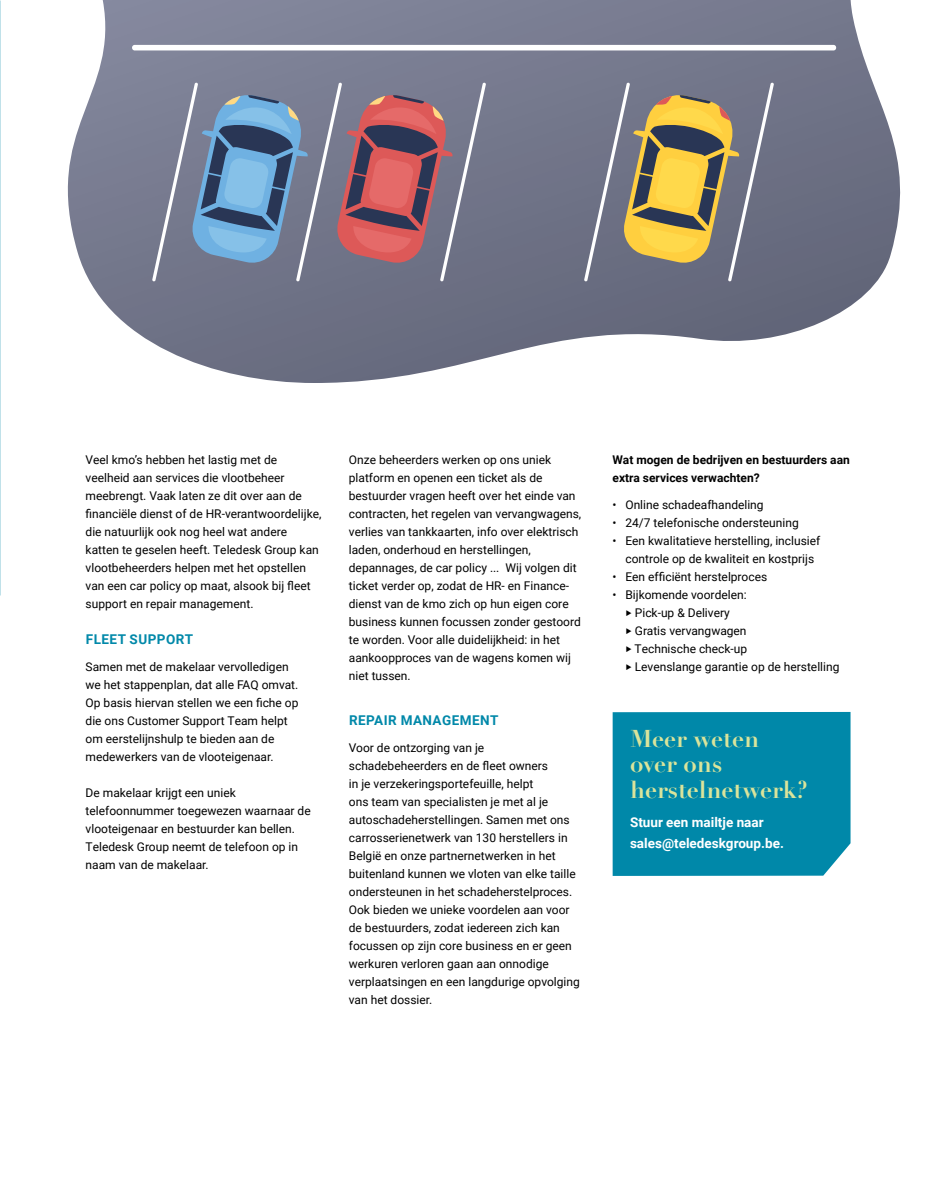
<style>
.page{position:relative;width:936px;height:1191px;background:#fff}
.page>*{position:absolute;margin:0;border:0;box-sizing:border-box;transform-origin:0 0}
.t1{font:700 24px/25.5px "Didot LT Pro";color:#dae49b}
.t2{font:700 13.5px/21px "Roboto";color:#fff}
.t3{font:700 13.5px "Roboto";letter-spacing:.035em;color:#0088a9}
.t4{font:12px/18px "Roboto";color:#000}
.t5{font:700 12px/18px "Roboto";color:#000}
</style>
<div class="page">
<img style="left:0;top:561px;width:1px;height:630px">
<div style="left:612px;top:712px;width:238px;height:164px;background:#0088a9"></div>
<svg style="left:67px;top:0;width:834px;height:383px"></svg>
<div style="left:132px;top:45px;width:704px;height:5px;background:#fff;border-radius:3px"></div>
<svg style="left:152px;top:83px;width:334px;height:198px;background:#7f798e"></svg>
<svg style="left:584px;top:83px;width:190px;height:198px;background:#908772"></svg>
<p class="t4" style="left:86px;top:450px;width:237px">Veel kmo’s hebben het lastig met de veelheid aan services die vlootbeheer meebrengt. Vaak laten ze dit over aan de financiële dienst of de HR-verantwoordelijke, die natuurlijk ook nog heel wat andere katten te geselen heeft. Teledesk Group kan vlootbeheerders helpen met het opstellen van een car policy op maat, alsook bij fleet support en repair management.</p>
<p class="t3" style="left:86px;top:629px;width:109px">FLEET SUPPORT</p>
<p class="t4" style="left:86px;top:657px;width:214px">Samen met de makelaar vervolledigen we het stappenplan, dat alle FAQ omvat.<br>Op basis hiervan stellen we een fiche op die ons Customer Support Team helpt om eerstelijnshulp te bieden aan de medewerkers van de vlooteigenaar.</p>
<p class="t4" style="left:86px;top:783px;width:227px">De makelaar krijgt een uniek telefoonnummer toegewezen waarnaar de vlooteigenaar en bestuurder kan bellen.<br>Teledesk Group neemt de telefoon op in naam van de makelaar.</p>
<p class="t4" style="left:349px;top:450px;width:234px">Onze beheerders werken op ons uniek platform en openen een ticket als de bestuurder vragen heeft over het einde van contracten, het regelen van vervangwagens, verlies van tankkaarten, info over elektrisch laden, onderhoud en herstellingen, depannages, de car policy ... Wij volgen dit ticket verder op, zodat de HR- en Finance&shy;dienst van de kmo zich op hun eigen core business kunnen focussen zonder gestoord te worden. Voor alle duidelijkheid: in het aankoopproces van de wagens komen wij niet tussen.</p>
<p class="t3" style="left:349px;top:710px;width:151px">REPAIR MANAGEMENT</p>
<p class="t4" style="left:349px;top:738px;width:232px">Voor de ontzorging van je schadebeheerders en de fleet owners<br>in je verzekeringsportefeuille, helpt<br>ons team van specialisten je met al je autoschadeherstellingen. Samen met ons carrosserienetwerk van 130 herstellers in België en onze partnernetwerken in het buitenland kunnen we vloten van elke taille ondersteunen in het schadeherstelproces.<br>Ook bieden we unieke voordelen aan voor de bestuurders, zodat iedereen zich kan focussen op zijn core business en er geen werkuren verloren gaan aan onnodige verplaatsingen en een langdurige opvolging van het dossier.</p>
<p class="t5" style="left:612px;top:450px;width:239px">Wat mogen de bedrijven en bestuurders aan extra services verwachten?</p>
<p class="t4" style="left:612px;top:495px;width:152px">• Online schadeafhandeling</p>
<p class="t4" style="left:612px;top:513px;width:188px">• 24/7 telefonische ondersteuning</p>
<p class="t4" style="left:612px;top:531px;width:209px;text-align:center">• Een kwalitatieve herstelling, inclusief controle op de kwaliteit en kostprijs</p>
<p class="t4" style="left:612px;top:567px;width:156px">• Een efficiënt herstelproces</p>
<p class="t4" style="left:625px;top:585px;width:215px;text-indent:-13px">• Bijkomende voordelen:<br>‣ Pick-up &amp; Delivery<br>‣ Gratis vervangwagen<br>‣ Technische check-up<br>‣ Levenslange garantie op de herstelling</p>
<h1 class="t1" style="left:630px;top:726px;width:179px">Meer weten over ons herstelnetwerk?</h1>
<p class="t2" style="left:630px;top:811px;width:155px">Stuur een mailtje naar sales@teledeskgroup.be.</p>
</div>
